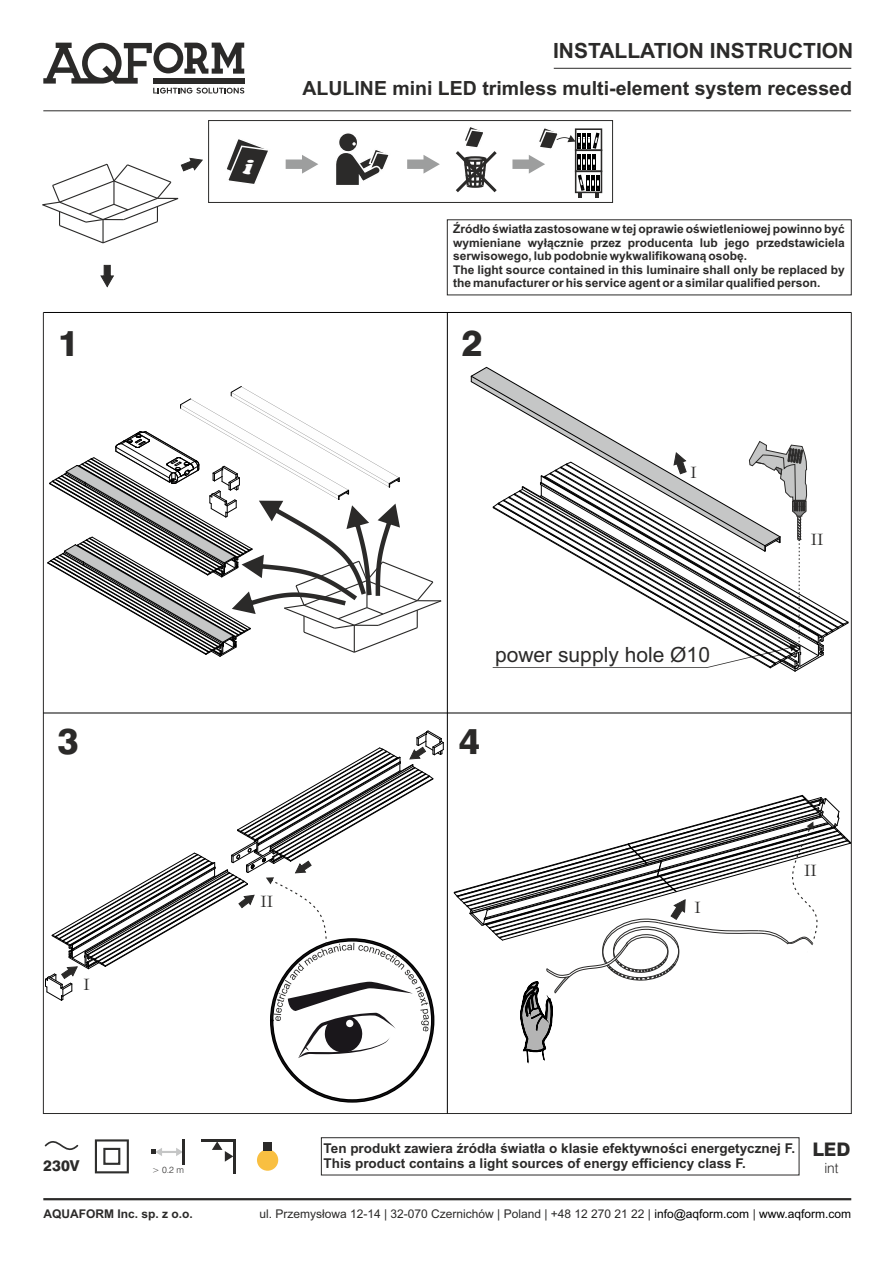
<style>
.page{position:relative;width:893px;height:1263px;background:#fff}
.page>*{position:absolute;margin:0;border:0;box-sizing:border-box;transform-origin:0 0}
.t1{font:36px "Swis 721 Hv EUX";color:#2b2a29}
.t2{font:700 21px "Arial";color:#2b2a29}
.t3{font:21px "Arial";color:#2b2a29}
.t4{font:700 19.5px "Arial";color:#2b2a29}
.t5{font:18.75px "Swis 721 Hv EUX";color:#2b2a29}
.t6{font:18px "Garamond";color:#2b2a29}
.t7{font:15px "Swis 721 Hv EUX";color:#2b2a29}
.t8{font:14.1px "Swis 721 Lt EUX";color:#2b2a29}
.t9{font:700 13.5px/15.1px "Arial";color:#2b2a29}
.t10{font:700 12px/13.4px "Arial";color:#2b2a29}
.t11{font:12px "Arial";color:#2b2a29}
.t12{font:9px "Swis 721 Lt EUX";color:#2b2a29}
.s1{color:#000}
</style>
<div class="page">
<svg style="left:43px;top:43px;width:201px;height:51px"></svg>
<hr style="left:43px;top:1198px;width:808px;height:2px;background:#2b2a29">
<div style="left:338px;top:132px;width:20px;height:21px;background:#2b2a29;border:2px solid #fefefe;border-radius:50%"></div>
<svg style="left:336px;top:142px;width:53px;height:43px"></svg>
<svg style="left:456px;top:127px;width:41px;height:66px"></svg>
<svg style="left:286px;top:155px;width:32px;height:19px"></svg>
<div style="left:208px;top:120px;width:405px;height:83px;border:1px solid #2b2a29"></div>
<svg style="left:407px;top:155px;width:33px;height:19px"></svg>
<svg style="left:512px;top:128px;width:90px;height:70px"></svg>
<svg style="left:42px;top:158px;width:161px;height:86px"></svg>
<svg style="left:101px;top:265px;width:13px;height:22px"></svg>
<hr style="left:43px;top:110px;width:808px;height:1px;background:#2b2a29">
<hr style="left:554px;top:68px;width:297px;height:1px;background:#2b2a29">
<div style="left:321px;top:1137px;width:478px;height:38px;border:1px solid #2b2a29"></div>
<svg style="left:471px;top:367px;width:15px;height:9px"></svg>
<svg style="left:471px;top:381px;width:142px;height:127px"></svg>
<hr style="left:43px;top:312px;width:808px;height:1px;background:#000">
<hr style="left:43px;top:712px;width:808px;height:1px;background:#000">
<hr style="left:447px;top:312px;width:1px;height:801px;background:#000">
<svg style="left:176px;top:1148px;width:7px;height:8px"></svg>
<svg style="left:151px;top:1148px;width:11px;height:8px"></svg>
<hr style="left:183px;top:1139px;width:2px;height:26px;background:#2b2a29">
<hr style="left:159px;top:1151px;width:20px;height:2px;background:#c5c6c6">
<svg style="left:95px;top:1139px;width:34px;height:34px"></svg>
<div style="left:103px;top:1148px;width:17px;height:17px;border:2px solid #2f2f2e"></div>
<div style="left:257px;top:1149px;width:21px;height:22px;background:#f9bf41;border-radius:50%"></div>
<svg style="left:259px;top:1150px;width:17px;height:4px"></svg>
<div style="left:263px;top:1142px;width:9px;height:8px;background:#2b2a29"></div>
<hr style="left:233px;top:1139px;width:3px;height:34px;background:#2b2a29">
<hr style="left:202px;top:1139px;width:34px;height:3px;background:#2b2a29">
<svg style="left:212px;top:1142px;width:21px;height:20px"></svg>
<svg style="left:44px;top:1141px;width:35px;height:10px"></svg>
<svg style="left:48px;top:386px;width:394px;height:271px"></svg>
<svg style="left:453px;top:756px;width:399px;height:307px"></svg>
<svg style="left:227px;top:139px;width:41px;height:45px"></svg>
<svg style="left:493px;top:440px;width:356px;height:232px"></svg>
<svg style="left:45px;top:731px;width:399px;height:372px"></svg>
<h2 class="t2" style="left:553px;top:42px;width:302px">INSTALLATION INSTRUCTION</h2>
<h3 class="t4" style="left:302px;top:81px;width:551px">ALULINE mini LED trimless multi-element system recessed</h3>
<p class="t10" style="left:453px;top:224px;width:393px;text-align:justify">Źródło światła zastosowane w tej oprawie oświetleniowej powinno być wymieniane wyłącznie przez producenta lub jego przedstawiciela serwisowego, lub podobnie wykwalifikowaną osobę.</p>
<p class="t10" style="left:453px;top:264px;width:393px">The light source contained in this luminaire shall only be replaced by the manufacturer or his service agent or a similar qualified person.</p>
<h1 class="t1" style="left:58px;top:329px;width:23px">1</h1>
<h1 class="t1" style="left:462px;top:329px;width:23px">2</h1>
<h2 class="t3" style="left:495px;top:646px;width:216px">power supply hole Ø10</h2>
<h1 class="t1" style="left:58px;top:727px;width:23px">3</h1>
<h1 class="t1" style="left:459px;top:727px;width:23px">4</h1>
<h3 class="t6" style="left:260px;top:895px;width:14px">II</h3>
<h3 class="t6" style="left:694px;top:901px;width:8px">I</h3>
<h3 class="t6" style="left:811px;top:534px;width:14px">II</h3>
<h3 class="t6" style="left:804px;top:864px;width:14px">II</h3>
<p class="t7" style="left:43px;top:1159px;width:38px">230V</p>
<p class="t12" style="left:152px;top:1166px;width:33px">&gt; 0.2 m</p>
<p class="t9" style="left:324px;top:1142px;width:473px">Ten produkt zawiera źródła światła o klasie efektywności energetycznej F.<br>This product contains a light sources of energy efficiency class F.</p>
<h3 class="t5" style="left:812px;top:1142px;width:39px">LED</h3>
<p class="t8" style="left:824px;top:1163px;width:16px">int</p>
<p class="t10" style="left:43px;top:1208px;width:151px">AQUAFORM Inc. sp. z o.o.</p>
<p class="t11" style="left:259px;top:1209px;width:593px">ul. Przemysłowa 12-14 | 32-070 Czernichów | Poland | +48 12 270 21 22 | <span class="s1">info@aqform.com</span> | <span class="s1">www.aqform.com</span></p>
</div>
